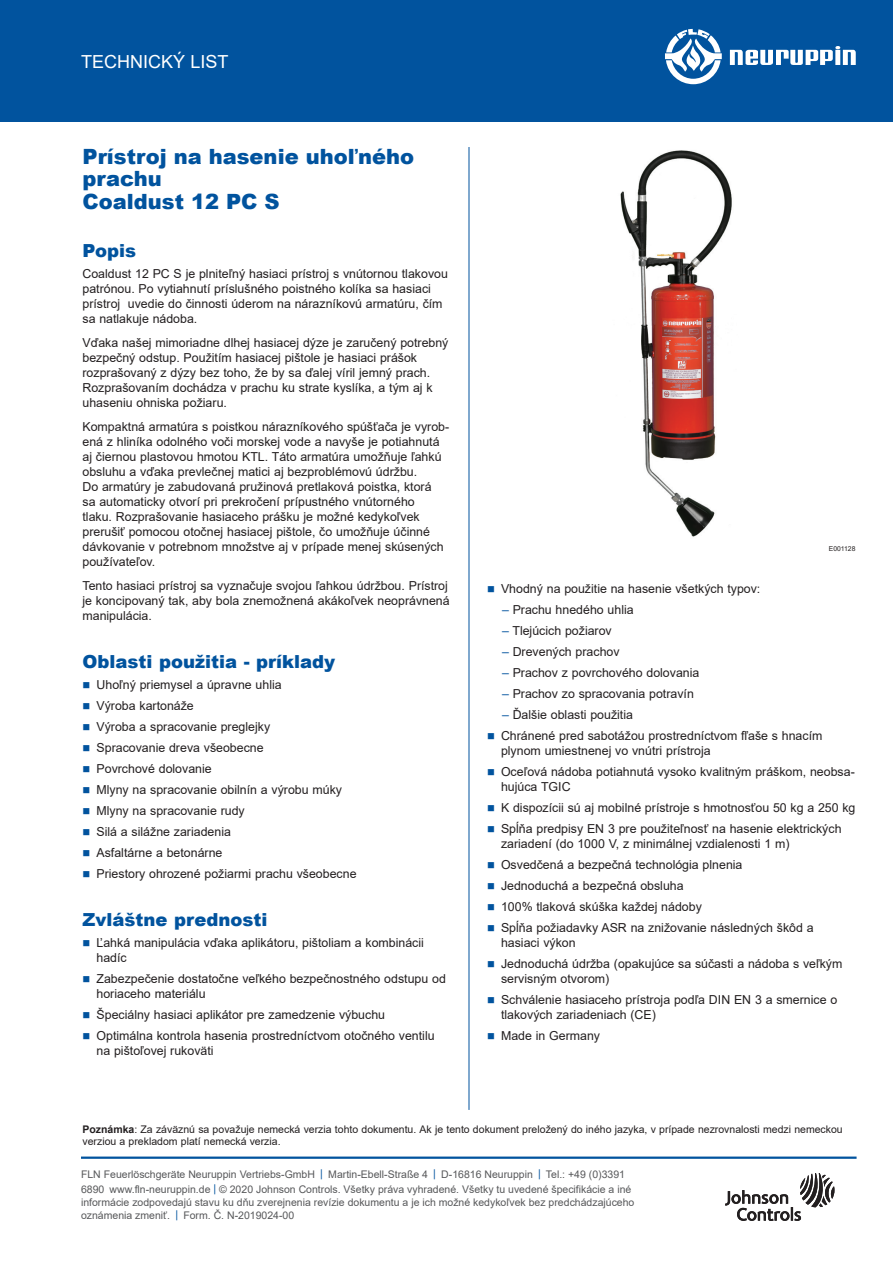
<style>
.page{position:relative;width:893px;height:1263px;background:#fff}
.page>*{position:absolute;margin:0;border:0;box-sizing:border-box;transform-origin:0 0}
._02_Data_Sheet_Heade{font:900 21px/22.5px "Arial";color:#01539e}
._03_12_pt_Blue_Heade{font:900 18px "Arial";color:#01539e}
.t1{font:18px "Arial";color:#fff}
._08_Bullet_Text{font:12.3px/15px "Arial";color:#231f20}
._06_Text_8_25{font:12.3px/15px "Arial";color:#231f20}
._05_Text_1st_Graph{font:12.3px/15px "Arial";color:#231f20}
._07_Bullet_Text_1st{font:12.3px/15px "Arial";color:#231f20}
._27_Tagline-Boilerpl{font:10.5px/15px "Arial";color:#57585a}
._04_Bold_Subhead{font:10.5px/12px "Arial";color:#231f20}
._15___of_Art_Drawing{font:6.75px "Arial";color:#231f20}
.s1{color:#01539e}
.s2{font-weight:700}
</style>
<div class="page">
<hr style="left:469px;top:147px;width:1px;height:963px;background:#01539e">
<hr style="left:81px;top:1156px;width:775px;height:3px;background:#01539e">
<div style="left:0;top:0;width:893px;height:122px;background:#01539e"></div>
<svg style="left:665px;top:29px;width:57px;height:55px"></svg>
<svg style="left:730px;top:46px;width:126px;height:19px"></svg>
<svg style="left:725px;top:1173px;width:109px;height:48px"></svg>
<img style="left:620px;top:150px;width:112px;height:387px">
<h2 class="t1" style="left:81px;top:49px;width:149px">TECHNICKÝ LIST</h2>
<p class="_02_Data_Sheet_Heade" style="left:82px;top:144px;width:333px">Prístroj na hasenie uhoľného prachu</p>
<p class="_02_Data_Sheet_Heade" style="left:82px;top:189px;width:199px">Coaldust 12 PC S</p>
<p class="_03_12_pt_Blue_Heade" style="left:82px;top:237px;width:55px">Popis</p>
<p class="_05_Text_1st_Graph" style="left:82px;top:266px;width:367px">Coaldust 12 PC S je plniteľný hasiaci prístroj s vnútornou tlakovou patrónou. Po vytiahnutí príslušného poistného kolíka sa hasiaci prístroj uvedie do činnosti úderom na nárazníkovú armatúru, čím sa natlakuje nádoba.</p>
<p class="_06_Text_8_25" style="left:82px;top:335px;width:367px">Vďaka našej mimoriadne dlhej hasiacej dýze je zaručený potrebný bezpečný odstup. Použitím hasiacej pištole je hasiaci prášok rozprašovaný z dýzy bez toho, že by sa ďalej víril jemný prach.<br>Rozprašovaním dochádza v prachu ku strate kyslíka, a tým aj k uhaseniu ohniska požiaru.</p>
<p class="_06_Text_8_25" style="left:82px;top:419px;width:368px">Kompaktná armatúra s poistkou nárazníkového spúšťača je vyrob&shy;ená z hliníka odolného voči morskej vode a navyše je potiahnutá aj čiernou plastovou hmotou KTL. Táto armatúra umožňuje ľahkú obsluhu a vďaka prevlečnej matici aj bezproblémovú údržbu.<br>Do armatúry je zabudovaná pružinová pretlaková poistka, ktorá<br>sa automaticky otvorí pri prekročení prípustného vnútorného<br>tlaku. Rozprašovanie hasiaceho prášku je možné kedykoľvek prerušiť pomocou otočnej hasiacej pištole, čo umožňuje účinné dávkovanie v potrebnom množstve aj v prípade menej skúsených používateľov.</p>
<p class="_06_Text_8_25" style="left:82px;top:578px;width:369px">Tento hasiaci prístroj sa vyznačuje svojou ľahkou údržbou. Prístroj je koncipovaný tak, aby bola znemožnená akákoľvek neoprávnená manipulácia.</p>
<p class="_03_12_pt_Blue_Heade" style="left:82px;top:648px;width:254px">Oblasti použitia - príklady</p>
<p class="_07_Bullet_Text_1st" style="left:82px;top:677px;width:201px"><span class="s1">■</span> Uhoľný priemysel a úpravne uhlia</p>
<p class="_08_Bullet_Text" style="left:82px;top:698px;width:113px"><span class="s1">■</span> Výroba kartonáže</p>
<p class="_08_Bullet_Text" style="left:82px;top:719px;width:189px"><span class="s1">■</span> Výroba a spracovanie preglejky</p>
<p class="_08_Bullet_Text" style="left:82px;top:740px;width:183px"><span class="s1">■</span> Spracovanie dreva všeobecne</p>
<p class="_08_Bullet_Text" style="left:82px;top:761px;width:131px"><span class="s1">■</span> Povrchové dolovanie</p>
<p class="_08_Bullet_Text" style="left:82px;top:782px;width:261px"><span class="s1">■</span> Mlyny na spracovanie obilnín a výrobu múky</p>
<p class="_08_Bullet_Text" style="left:82px;top:803px;width:164px"><span class="s1">■</span> Mlyny na spracovanie rudy</p>
<p class="_08_Bullet_Text" style="left:82px;top:824px;width:150px"><span class="s1">■</span> Silá a silážne zariadenia</p>
<p class="_08_Bullet_Text" style="left:82px;top:845px;width:141px"><span class="s1">■</span> Asfaltárne a betonárne</p>
<p class="_08_Bullet_Text" style="left:82px;top:866px;width:276px"><span class="s1">■</span> Priestory ohrozené požiarmi prachu všeobecne</p>
<p class="_03_12_pt_Blue_Heade" style="left:82px;top:906px;width:186px">Zvláštne prednosti</p>
<p class="_07_Bullet_Text_1st" style="left:97px;top:935px;width:329px;text-indent:-14px"><span class="s1">■</span> Ľahká manipulácia vďaka aplikátoru, pištoliam a kombinácii hadíc</p>
<p class="_08_Bullet_Text" style="left:97px;top:971px;width:351px;text-indent:-14px"><span class="s1">■</span> Zabezpečenie dostatočne veľkého bezpečnostného odstupu od horiaceho materiálu</p>
<p class="_08_Bullet_Text" style="left:82px;top:1007px;width:304px"><span class="s1">■</span> Špeciálny hasiaci aplikátor pre zamedzenie výbuchu</p>
<p class="_08_Bullet_Text" style="left:97px;top:1028px;width:340px;text-indent:-14px"><span class="s1">■</span> Optimálna kontrola hasenia prostredníctvom otočného ventilu na pištoľovej rukoväti</p>
<p class="_15___of_Art_Drawing" style="left:829px;top:544px;width:28px">E001128</p>
<p class="_07_Bullet_Text_1st" style="left:487px;top:581px;width:275px"><span class="s1">■</span> Vhodný na použitie na hasenie všetkých typov:</p>
<p class="_08_Bullet_Text" style="left:502px;top:602px;width:133px"><span class="s1">–</span> Prachu hnedého uhlia</p>
<p class="_08_Bullet_Text" style="left:502px;top:623px;width:111px"><span class="s1">–</span> Tlejúcich požiarov</p>
<p class="_08_Bullet_Text" style="left:502px;top:644px;width:119px"><span class="s1">–</span> Drevených prachov</p>
<p class="_08_Bullet_Text" style="left:502px;top:665px;width:199px"><span class="s1">–</span> Prachov z povrchového dolovania</p>
<p class="_08_Bullet_Text" style="left:502px;top:686px;width:193px"><span class="s1">–</span> Prachov zo spracovania potravín</p>
<p class="_08_Bullet_Text" style="left:502px;top:707px;width:133px"><span class="s1">–</span> Ďalšie oblasti použitia</p>
<p class="_08_Bullet_Text" style="left:501px;top:728px;width:323px;text-indent:-14px"><span class="s1">■</span> Chránené pred sabotážou prostredníctvom fľaše s hnacím plynom umiestnenej vo vnútri prístroja</p>
<p class="_08_Bullet_Text" style="left:501px;top:764px;width:355px;text-indent:-14px"><span class="s1">■</span> Oceľová nádoba potiahnutá vysoko kvalitným práškom, neobsa&shy;hujúca TGIC</p>
<p class="_08_Bullet_Text" style="left:487px;top:800px;width:370px"><span class="s1">■</span> K dispozícii sú aj mobilné prístroje s hmotnosťou 50 kg a 250 kg</p>
<p class="_08_Bullet_Text" style="left:501px;top:821px;width:342px;text-indent:-14px"><span class="s1">■</span> Spĺňa predpisy EN 3 pre použiteľnosť na hasenie elektrických zariadení (do 1000 V, z minimálnej vzdialenosti 1 m)</p>
<p class="_08_Bullet_Text" style="left:487px;top:857px;width:257px"><span class="s1">■</span> Osvedčená a bezpečná technológia plnenia</p>
<p class="_08_Bullet_Text" style="left:487px;top:878px;width:198px"><span class="s1">■</span> Jednoduchá a bezpečná obsluha</p>
<p class="_08_Bullet_Text" style="left:487px;top:899px;width:216px"><span class="s1">■</span> 100% tlaková skúška každej nádoby</p>
<p class="_08_Bullet_Text" style="left:501px;top:920px;width:314px;text-indent:-14px"><span class="s1">■</span> Spĺňa požiadavky ASR na znižovanie následných škôd a hasiaci výkon</p>
<p class="_08_Bullet_Text" style="left:501px;top:956px;width:343px;text-indent:-14px"><span class="s1">■</span> Jednoduchá údržba (opakujúce sa súčasti a nádoba s veľkým servisným otvorom)</p>
<p class="_08_Bullet_Text" style="left:501px;top:992px;width:338px;text-indent:-14px"><span class="s1">■</span> Schválenie hasiaceho prístroja podľa DIN EN 3 a smernice o tlakových zariadeniach (CE)</p>
<p class="_08_Bullet_Text" style="left:487px;top:1028px;width:115px"><span class="s1">■</span> Made in Germany</p>
<p class="_04_Bold_Subhead" style="left:82px;top:1123px;width:762px"><span class="s2">Poznámka</span>: Za záväznú sa považuje nemecká verzia tohto dokumentu. Ak je tento dokument preložený do iného jazyka, v prípade nezrovnalosti medzi nemeckou verziou a prekladom platí nemecká verzia.</p>
<p class="_27_Tagline-Boilerpl" style="left:81px;top:1167px;width:552px">FLN Feuerlöschgeräte Neuruppin Vertriebs-GmbH <span class="s1">|</span> Martin-Ebell-Straße 4 <span class="s1">|</span> D-16816 Neuruppin <span class="s1">|</span> Tel.: +49 (0)3391<br>6890 www.fln-neuruppin.de <span class="s1">|</span> © 2020 Johnson Controls. Všetky práva vyhradené. Všetky tu uvedené špecifikácie a iné</p>
<p class="_27_Tagline-Boilerpl" style="left:81px;top:1196px;width:555px;line-height:13.2px">informácie zodpovedajú stavu ku dňu zverejnenia revízie dokumentu a je ich možné kedykoľvek bez predchádzajúceho oznámenia zmeniť. <span class="s1">|</span> Form. Č. N-2019024-00</p>
</div>
